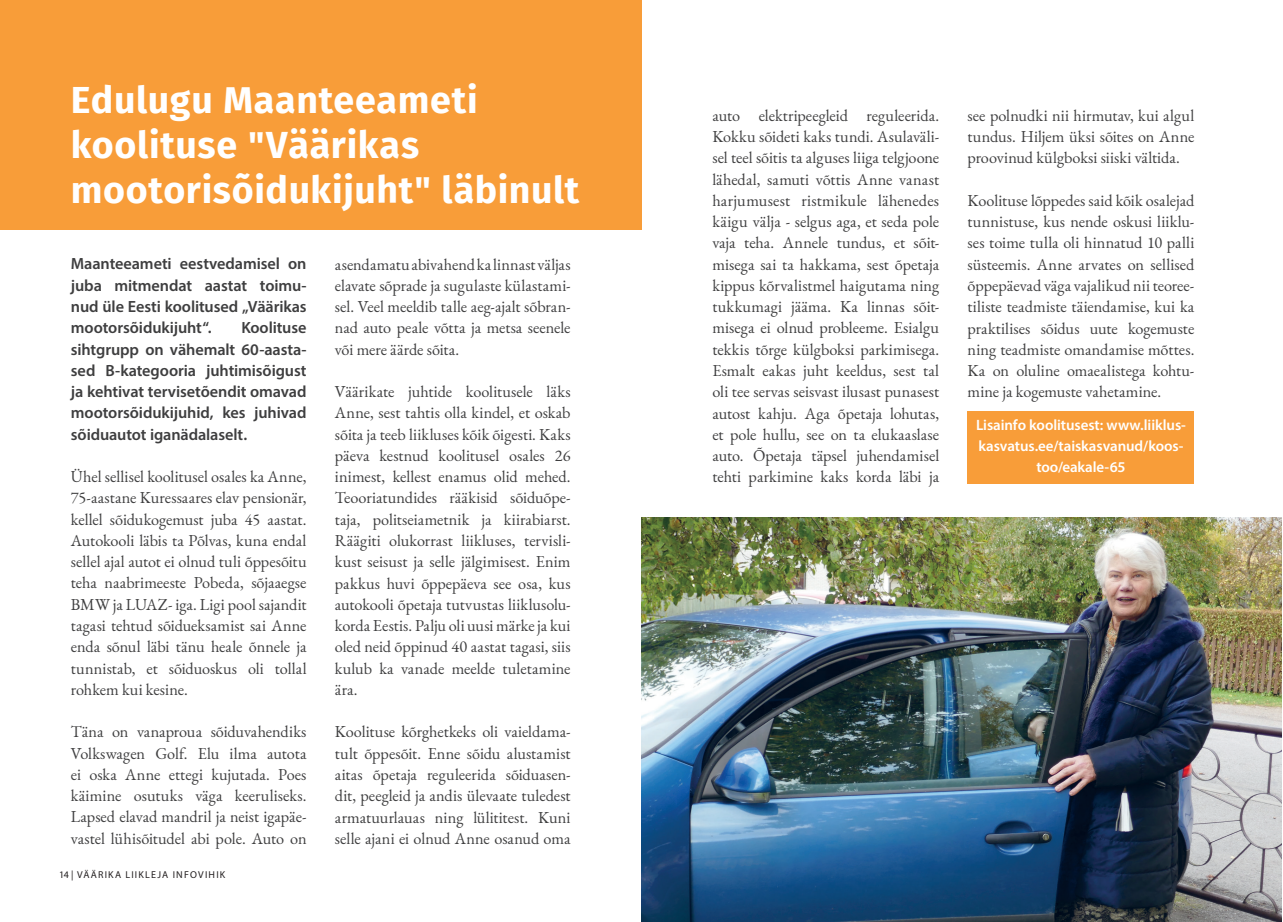
<style>
.page{position:relative;width:1283px;height:922px;background:#fff}
.page>*{position:absolute;margin:0;border:0;box-sizing:border-box;transform-origin:0 0}
.t1{font:700 37.5px/45px "Fira Sans";letter-spacing:.02em;color:#fff}
.t2{font:16.25px/21.2px "EB Garamond";color:#3e3e3f;text-align:justify}
.t3{font:600 16.25px/21.2px "Myriad Pro";letter-spacing:-.005em;color:#3e3e3f;text-align:justify}
.t4{font:600 15px/21px "Myriad Pro";letter-spacing:-.005em;color:#fff;text-align:center}
.t5{font:10px "Myriad Pro";letter-spacing:.12em;color:#231f20}
</style>
<div class="page">
<div style="left:0;top:0;width:641px;height:230px;background:#f89d39"></div>
<img style="left:641px;top:517px;width:640px;height:404px">
<div style="left:967px;top:411px;width:227px;height:72px;background:#f89d39"></div>
<h1 class="t1" style="left:71px;top:75px;width:510px">Edulugu Maanteeameti koolituse "Väärikas mootorisõidukijuht" läbinult</h1>
<p class="t3" style="left:71px;top:253px;width:237px">Maanteeameti eestvedamisel on juba mitmendat aastat toimu&shy;nud üle Eesti koolitused „Väärikas mootorsõidukijuht“.</p>
<p class="t3" style="left:71px;top:316px;width:237px;text-indent:170px">Koolituse sihtgrupp on vähemalt 60-aasta&shy;sed B-kategooria juhtimisõigust ja kehtivat tervisetõendit omavad mootorsõidukijuhid, kes juhivad sõiduautot iganädalaselt.</p>
<p class="t2" style="left:71px;top:466px;width:237px">Ühel sellisel koolitusel osales ka Anne, 75-aastane Kuressaares elav pensionär, kellel sõidukogemust juba 45 aastat.<br>Autokooli läbis ta Põlvas, kuna endal sellel ajal autot ei olnud tuli õppesõitu teha naabrimeeste Pobeda, sõjaaegse BMW ja LUAZ- iga. Ligi pool sajandit tagasi tehtud sõidueksamist sai Anne enda sõnul läbi tänu heale õnnele ja tunnistab, et sõiduoskus oli tollal rohkem kui kesine.</p>
<p class="t2" style="left:71px;top:721px;width:237px">Täna on vanaproua sõiduvahendiks Volkswagen Golf. Elu ilma autota ei oska Anne ettegi kujutada. Poes käimine osutuks väga keeruliseks.<br>Lapsed elavad mandril ja neist igapäe&shy;vastel lühisõitudel abi pole. Auto on</p>
<p class="t5" style="left:59px;top:867px;width:168px">14 | VÄÄRIKA LIIKLEJA INFOVIHIK</p>
<p class="t2" style="left:335px;top:253px;width:237px">asendamatu abivahend ka linnast väljas elavate sõprade ja sugulaste külastami&shy;sel. Veel meeldib talle aeg-ajalt sõbran&shy;nad auto peale võtta ja metsa seenele või mere äärde sõita.</p>
<p class="t2" style="left:335px;top:381px;width:237px">Väärikate juhtide koolitusele läks Anne, sest tahtis olla kindel, et oskab sõita ja teeb liikluses kõik õigesti. Kaks päeva kestnud koolitusel osales 26 inimest, kellest enamus olid mehed.<br>Teooriatundides rääkisid sõiduõpe&shy;taja, politseiametnik ja kiirabiarst.<br>Räägiti olukorrast liikluses, tervisli&shy;kust seisust ja selle jälgimisest. Enim pakkus huvi õppepäeva see osa, kus autokooli õpetaja tutvustas liiklusolu&shy;korda Eestis. Palju oli uusi märke ja kui oled neid õppinud 40 aastat tagasi, siis kulub ka vanade meelde tuletamine ära.</p>
<p class="t2" style="left:335px;top:721px;width:237px">Koolituse kõrghetkeks oli vaieldama&shy;tult õppesõit. Enne sõidu alustamist aitas õpetaja reguleerida sõiduasen&shy;dit, peegleid ja andis ülevaate tuledest armatuurlauas ning lülititest. Kuni selle ajani ei olnud Anne osanud oma</p>
<p class="t2" style="left:712px;top:105px;width:228px">auto elektripeegleid reguleerida.<br>Kokku sõideti kaks tundi. Asulaväli&shy;sel teel sõitis ta alguses liiga telgjoone lähedal, samuti võttis Anne vanast harjumusest ristmikule lähenedes käigu välja - selgus aga, et seda pole vaja teha. Annele tundus, et sõit&shy;misega sai ta hakkama, sest õpetaja kippus kõrvalistmel haigutama ning tukkumagi jääma. Ka linnas sõit&shy;misega ei olnud probleeme. Esialgu tekkis tõrge külgboksi parkimisega.<br>Esmalt eakas juht keeldus, sest tal oli tee servas seisvast ilusast punasest autost kahju. Aga õpetaja lohutas, et pole hullu, see on ta elukaaslase auto. Õpetaja täpsel juhendamisel tehti parkimine kaks korda läbi ja</p>
<p class="t2" style="left:967px;top:105px;width:228px">see polnudki nii hirmutav, kui algul tundus. Hiljem üksi sõites on Anne proovinud külgboksi siiski vältida.</p>
<p class="t2" style="left:967px;top:190px;width:228px">Koolituse lõppedes said kõik osalejad tunnistuse, kus nende oskusi liiklu&shy;ses toime tulla oli hinnatud 10 palli süsteemis. Anne arvates on sellised õppepäevad väga vajalikud nii teoree&shy;tiliste teadmiste täiendamise, kui ka praktilises sõidus uute kogemuste ning teadmiste omandamise mõttes.<br>Ka on oluline omaealistega kohtu&shy;mine ja kogemuste vahetamine.</p>
<p class="t4" style="left:976px;top:413px;width:211px">Lisainfo koolitusest: www.liiklus&shy;kasvatus.ee/taiskasvanud/koos&shy;too/eakale-65</p>
</div>
